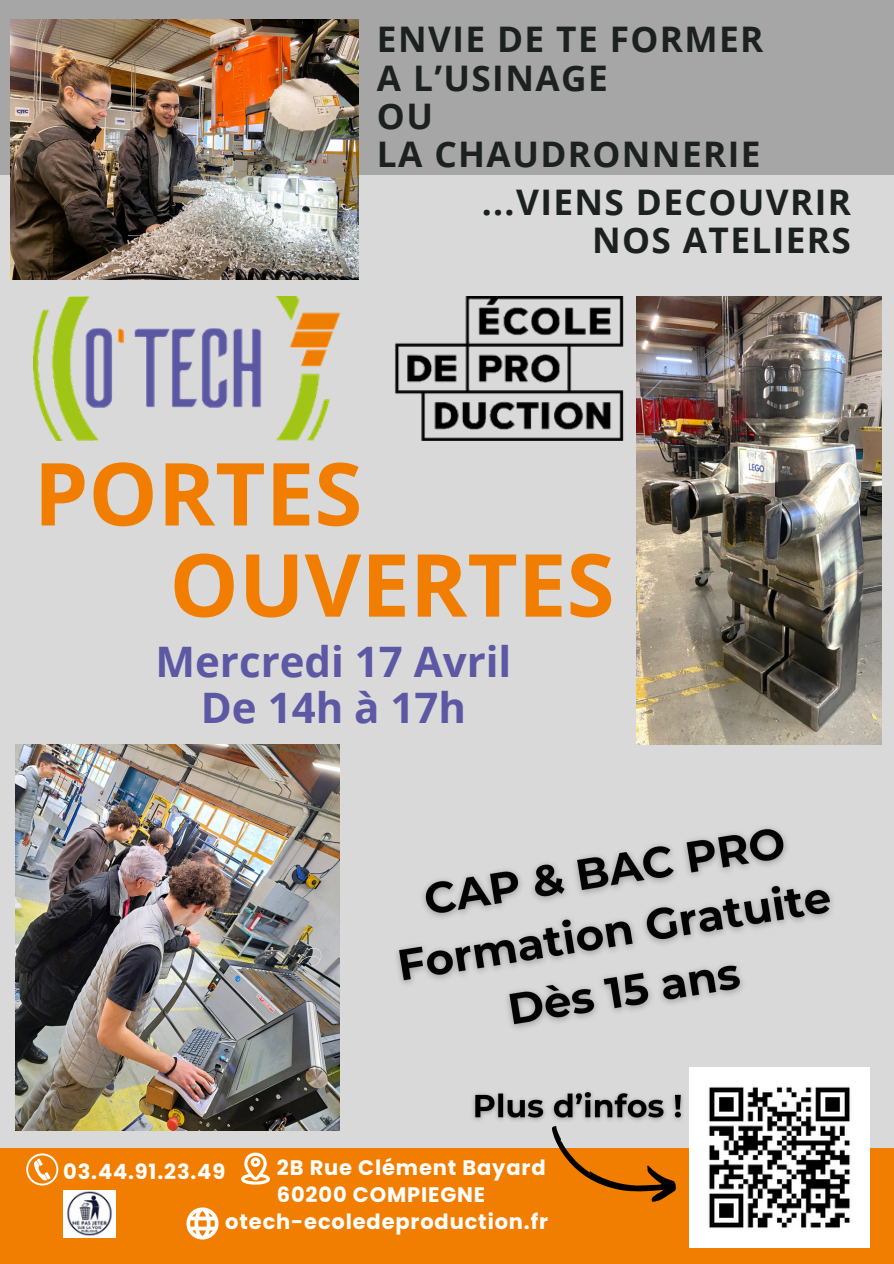
<style>
.page{position:relative;width:894px;height:1264px;background:#fff}
.page>*{position:absolute;margin:0;border:0;box-sizing:border-box;transform-origin:0 0}
.t1{font:700 87px/91.2px "Open Sans";color:#f17e00}
.t2{font:700 42px/46.2px "Open Sans";color:#5d58a4;text-align:center}
.t3{font:700 35.25px/38.2px "Open Sans";letter-spacing:.04em;color:#1c2120}
.t4{font:700 21px "Poppins";letter-spacing:.04em;color:#fff}
</style>
<div class="page">
<div style="left:0;top:0;width:893px;height:1263px;background:#d9d9d9"></div>
<div style="left:0;top:0;width:893px;height:175px;background:#a6a6a6"></div>
<div style="left:0;top:1147px;width:893px;height:116px;background:#f17e00"></div>
<svg style="left:26px;top:1153px;width:32px;height:32px"></svg>
<svg style="left:241px;top:1152px;width:29px;height:32px"></svg>
<svg style="left:186px;top:1207px;width:32px;height:32px"></svg>
<img style="left:34px;top:297px;width:590px;height:144px">
<img style="left:11px;top:19px;width:347px;height:260px">
<img style="left:636px;top:296px;width:245px;height:448px">
<img style="left:15px;top:744px;width:324px;height:386px">
<img style="left:688px;top:1067px;width:180px;height:180px">
<svg style="left:538px;top:1128px;width:143px;height:74px"></svg>
<img style="left:397px;top:827px;width:435px;height:201px">
<img style="left:473px;top:1084px;width:218px;height:44px">
<img style="left:64px;top:1190px;width:51px;height:47px">
<p class="t3" style="left:377px;top:20px;width:388px">ENVIE DE TE FORMER<br>A L’USINAGE<br>OU<br>LA CHAUDRONNERIE</p>
<p class="t3" style="left:481px;top:182px;width:370px;text-align:right">...VIENS DECOUVRIR<br>NOS ATELIERS</p>
<p class="t1" style="left:169px;top:446px;width:446px;text-indent:-136px">PORTES<br>OUVERTES</p>
<p class="t2" style="left:155px;top:637px;width:357px">Mercredi 17 Avril<br>De 14h à 17h</p>
<p class="t4" style="left:63px;top:1156px;width:163px">03.44.91.23.49</p>
<p class="t4" style="left:277px;top:1152px;width:270px">2B Rue Clément Bayard</p>
<p class="t4" style="left:277px;top:1179px;width:210px">60200 COMPIEGNE</p>
<h2 class="t4" style="left:225px;top:1207px;width:324px">otech-ecoledeproduction.fr</h2>
</div>
